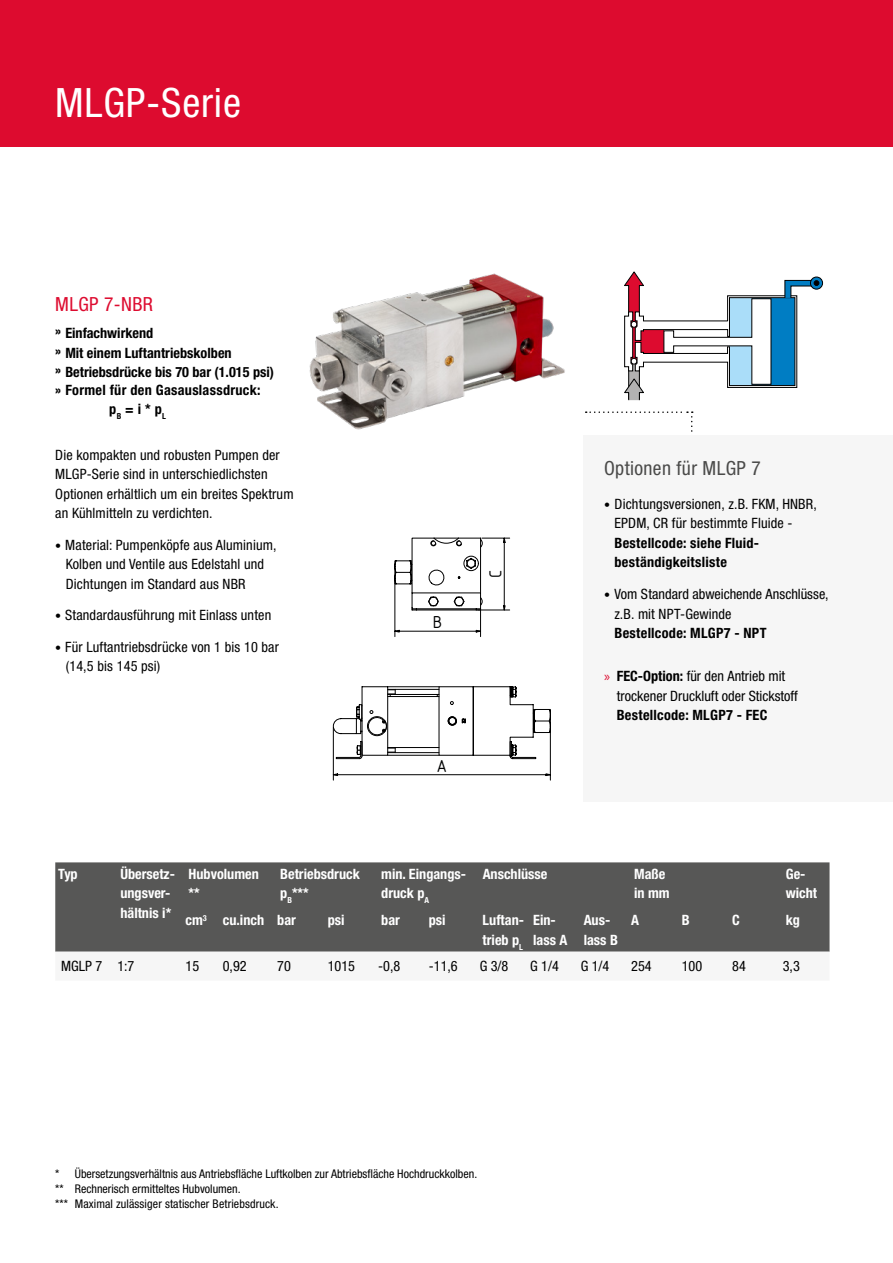
<style>
.page{position:relative;width:893px;height:1263px;background:#fff}
.page>*{position:absolute;margin:0;border:0;box-sizing:border-box;transform-origin:0 0}
.t1{font:condensed 40.5px "Helvetica Neue LT Std";letter-spacing:.02em;color:#fff}
.t2{font:condensed 19.5px "Helvetica Neue LT Std";letter-spacing:.02em;color:#4a4a49}
.t3{font:condensed 19.5px "Helvetica Neue LT Std";letter-spacing:.02em;color:#dd0b2f}
.t4{font:18.6px "ISOCPEUR";color:#010202}
.t5{font:condensed 14.25px/19.5px "Helvetica Neue LT Std";letter-spacing:.01em;color:#000}
.t6{font:700 condensed 14.25px/19.5px "Helvetica Neue LT Std";letter-spacing:.015em;color:#000}
.t7{font:700 condensed 14.25px/19.5px "Helvetica Neue LT Std";color:#fff}
.t8{font:condensed 12px/15px "Helvetica Neue LT Std";color:#000}
.s1{font-size:12px}
.s2{font-family:"Myriad Pro";font-stretch:normal;color:#dd0b2f}
.s3{font-weight:700}
</style>
<div class="page">
<div style="left:584px;top:435px;width:309px;height:366px;background:#f6f6f6"></div>
<div style="left:0;top:0;width:893px;height:146px;background:#dd0b2f"></div>
<img style="left:309px;top:273px;width:256px;height:157px">
<svg style="left:586px;top:411px;width:107px;height:21px"></svg>
<svg style="left:332px;top:686px;width:219px;height:94px"></svg>
<svg style="left:394px;top:537px;width:116px;height:100px"></svg>
<svg style="left:810px;top:277px;width:13px;height:12px"></svg>
<div style="left:810px;top:277px;width:13px;height:12px;border:1px solid #000;border-radius:50%"></div>
<svg style="left:624px;top:271px;width:195px;height:130px"></svg>
<div style="left:55px;top:862px;width:774px;height:90px;background:#575756"></div>
<h1 class="t1" style="left:55px;top:80px;width:187px">MLGP-Serie</h1>
<h2 class="t3" style="left:55px;top:293px;width:99px">MLGP 7-NBR</h2>
<p class="t6" style="left:55px;top:323px;width:220px">» Einfachwirkend<br>» Mit einem Luftantriebskolben<br>» Betriebsdrücke bis 70 bar (1.015 psi)</p>
<p class="t6" style="left:109px;top:380px;width:153px;text-indent:-54px">» Formel für den Gasauslassdruck: p<sub>B</sub> = i * p<sub>L</sub></p>
<p class="t5" style="left:55px;top:445px;width:240px">Die kompakten und robusten Pumpen der MLGP-Serie sind in unterschiedlichsten Optionen erhältlich um ein breites Spektrum an Kühlmitteln zu verdichten.</p>
<p class="t5" style="left:66px;top:535px;width:212px;text-indent:-11px"><span class="s1">•</span> Material: Pumpenköpfe aus Aluminium,<br>Kolben und Ventile aus Edelstahl und<br>Dichtungen im Standard aus NBR</p>
<p class="t5" style="left:55px;top:605px;width:218px"><span class="s1">•</span> Standardausführung mit Einlass unten</p>
<p class="t5" style="left:66px;top:637px;width:215px;text-indent:-11px"><span class="s1">•</span> Für Luftantriebsdrücke von 1 bis 10 bar (14,5 bis 145 psi)</p>
<h3 class="t4" style="left:433px;top:610px;width:11px">B</h3>
<h3 class="t4" style="left:484px;top:578px;width:10px;rotate:-90deg">C</h3>
<h3 class="t4" style="left:436px;top:754px;width:12px">A</h3>
<h2 class="t2" style="left:604px;top:457px;width:158px">Optionen für MLGP 7</h2>
<p class="t5" style="left:614px;top:494px;width:204px;text-indent:-10px"><span class="s1">•</span> Dichtungsversionen, z.B. FKM, HNBR,<br>EPDM, CR für bestimmte Fluide -</p>
<p class="t6" style="left:614px;top:533px;width:146px">Bestellcode: siehe Fluid&shy;beständigkeitsliste</p>
<p class="t5" style="left:614px;top:584px;width:216px;text-indent:-10px"><span class="s1">•</span> Vom Standard abweichende Anschlüsse, z.B. mit NPT-Gewinde</p>
<p class="t6" style="left:614px;top:623px;width:154px">Bestellcode: MLGP7 - NPT</p>
<p class="t5" style="left:617px;top:666px;width:183px;text-indent:-13px"><span class="s2">»</span> <span class="s3">FEC-Option:</span> für den Antrieb mit trockener Druckluft oder Stickstoff</p>
<p class="t6" style="left:617px;top:705px;width:152px">Bestellcode: MLGP7 - FEC</p>
<p class="t7" style="left:58px;top:863px;width:21px">Typ</p>
<p class="t7" style="left:120px;top:863px;width:56px">Übersetz&shy;ungsver&shy;hältnis i*</p>
<p class="t7" style="left:189px;top:863px;width:72px">Hubvolumen **</p>
<p class="t7" style="left:280px;top:863px;width:81px">Betriebsdruck p<sub>B</sub>***</p>
<p class="t7" style="left:381px;top:863px;width:86px">min. Eingangs&shy;druck p<sub>A</sub></p>
<p class="t7" style="left:483px;top:863px;width:66px">Anschlüsse</p>
<p class="t7" style="left:634px;top:863px;width:37px">Maße in mm</p>
<p class="t7" style="left:786px;top:863px;width:33px">Ge&shy;wicht</p>
<p class="t7" style="left:186px;top:910px;width:112px">cm<sup>3</sup> cu.inch bar</p>
<p class="t7" style="left:328px;top:910px;width:18px">psi</p>
<p class="t7" style="left:381px;top:910px;width:20px">bar</p>
<p class="t7" style="left:429px;top:910px;width:18px">psi</p>
<p class="t7" style="left:483px;top:910px;width:43px">Luftan&shy;trieb p<sub>L</sub></p>
<p class="t7" style="left:533px;top:910px;width:36px">Ein&shy;lass A</p>
<p class="t7" style="left:584px;top:910px;width:36px">Aus&shy;lass B</p>
<p class="t7" style="left:631px;top:910px;width:9px">A</p>
<p class="t7" style="left:682px;top:910px;width:9px">B</p>
<p class="t7" style="left:732px;top:910px;width:9px">C</p>
<p class="t7" style="left:786px;top:910px;width:16px">kg</p>
<p class="t5" style="left:61px;top:956px;width:75px">MGLP 7 1:7</p>
<p class="t5" style="left:186px;top:956px;width:15px">15</p>
<p class="t5" style="left:223px;top:956px;width:25px">0,92</p>
<p class="t5" style="left:277px;top:956px;width:15px">70</p>
<p class="t5" style="left:328px;top:956px;width:29px">1015</p>
<p class="t5" style="left:378px;top:956px;width:24px">-0,8</p>
<p class="t5" style="left:429px;top:956px;width:30px">-11,6</p>
<p class="t5" style="left:480px;top:956px;width:30px">G 3/8</p>
<p class="t5" style="left:530px;top:956px;width:30px">G 1/4</p>
<p class="t5" style="left:581px;top:956px;width:30px">G 1/4</p>
<p class="t5" style="left:631px;top:956px;width:22px">254</p>
<p class="t5" style="left:682px;top:956px;width:22px">100</p>
<p class="t5" style="left:732px;top:956px;width:15px">84</p>
<p class="t5" style="left:783px;top:956px;width:19px">3,3</p>
<p class="t8" style="left:55px;top:1166px;width:423px">* Übersetzungsverhältnis aus Antriebsfläche Luftkolben zur Abtriebsfläche Hochdruckkolben. ** Rechnerisch ermitteltes Hubvolumen.<br>*** Maximal zulässiger statischer Betriebsdruck.</p>
</div>
